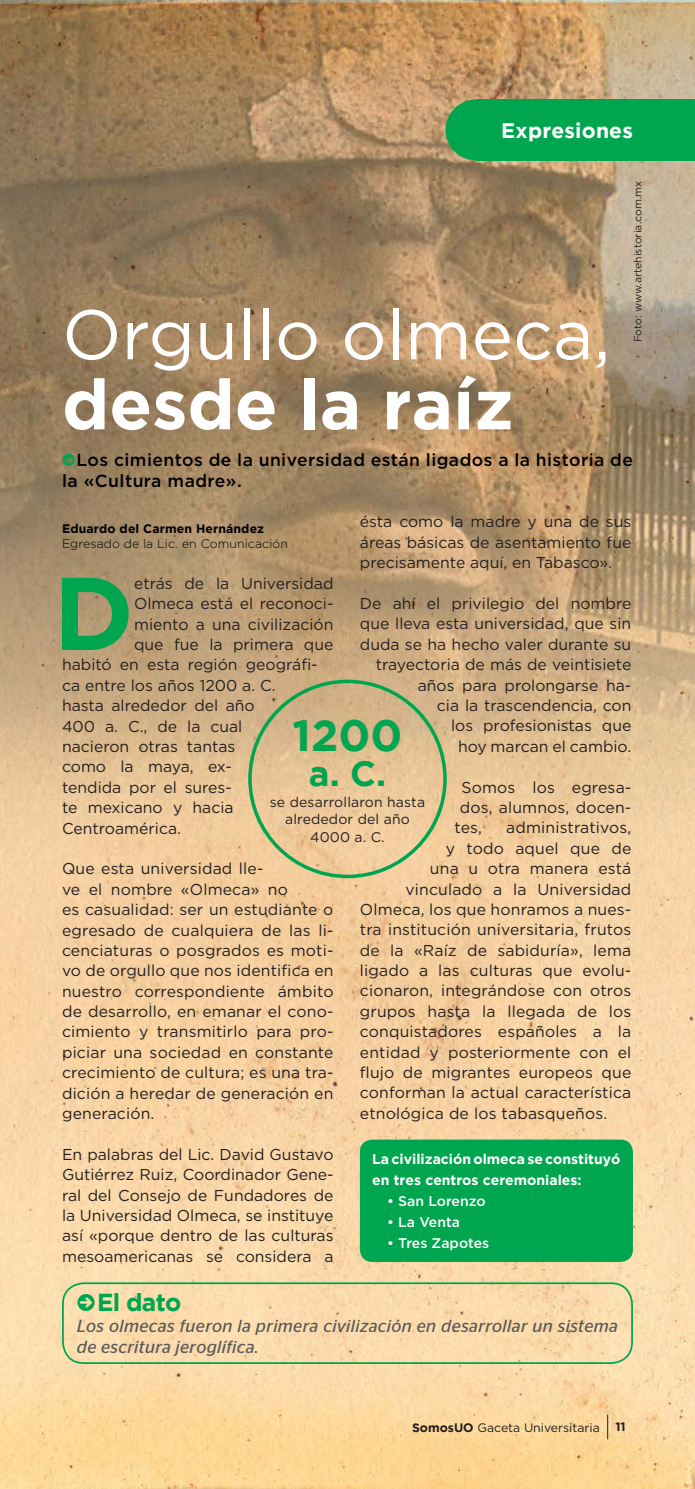
<style>
.page{position:relative;width:695px;height:1489px;background:#fff}
.page>*{position:absolute;margin:0;border:0;box-sizing:border-box;transform-origin:0 0}
.t1{font:700 103.08px "Gotham";color:#00a54f}
.t2{font:70px/70px "Gotham";color:#fff}
.Br_Texto{font:700 43.75px "Gotham";color:#00a54f}
.Br_Texto-2{font:700 35px "Gotham";color:#00a54f}
.Br_Texto-3{font:700 24.5px "Gotham";letter-spacing:-.03em;color:#00a54f}
.t3{font:700 21px "Gotham";letter-spacing:.01em;color:#fff}
.Br_Texto-4{font:italic 17.5px/21px "Stag Sans";letter-spacing:.02em;color:#57585a}
.t4{font:500 17.5px/20.5px "Gotham";letter-spacing:.025em;color:#000}
.t5{font:15.75px/20.3px "Gotham";color:#231f20;text-align:justify}
.t6{font:700 14px/21px "Gotham";color:#fff}
.t7{font:14px/17.5px "Gotham";letter-spacing:.01em;color:#231f20;text-align:center}
.t8{font:500 14px "Gotham";color:#fff}
.t9{font:300 12.25px "Gotham";letter-spacing:.01em;color:#000}
.t10{font:12.25px "Gotham";color:#231f20}
.t11{font:700 12.25px "Gotham";letter-spacing:.01em;color:#000}
.t12{font:700 12.25px "Gotham";color:#231f20}
.t13{font:10.5px "Gotham";color:#231f20}
.s1{font-weight:700}
</style>
<div class="page">
<img style="left:0;top:0;width:694px;height:1488px">
<div style="left:360px;top:1139px;width:272px;height:122px;background:#00a54f;border-radius:12px"></div>
<img style="left:0;top:0;width:1px;height:425px">
<div style="left:62px;top:1282px;width:570px;height:81px;border:2px solid #00a54f;border-radius:21px"></div>
<div style="left:248px;top:679px;width:198px;height:199px;border:4px solid #00a54f;border-radius:50%"></div>
<div style="left:445px;top:99px;width:61px;height:61px;background:#00a54f;border-radius:50%"></div>
<div style="left:476px;top:99px;width:218px;height:61px;background:#00a54f"></div>
<svg style="left:607px;top:1414px;width:1px;height:25px"></svg>
<svg style="left:78px;top:1293px;width:17px;height:17px"></svg>
<svg style="left:63px;top:454px;width:12px;height:12px"></svg>
<p class="t3" style="left:501px;top:118px;width:133px">Expresiones</p>
<p class="t2" style="left:62px;top:298px;width:550px">Orgullo olmeca, <span class="s1">desde la raíz</span></p>
<p class="t13" style="left:630px;top:342px;width:163px;rotate:-90deg">Foto: www.artehistoria.com.mx</p>
<p class="t4" style="left:62px;top:450px;width:572px;text-indent:14px">Los cimientos de la universidad están ligados a la historia de la «Cultura madre».</p>
<p class="t5" style="left:360px;top:511px;width:273px">ésta como la madre y una de sus áreas básicas de asentamiento fue precisamente aquí, en Tabasco».</p>
<p class="t5" style="left:360px;top:593px;width:273px;text-align:right">De ahí el privilegio del nombre que lleva esta universidad, que sin duda se ha hecho valer durante su trayectoria de más de veintisiete años para prolongarse ha-<br>cia la trascendencia, con<br>los profesionistas que<br>hoy marcan el cambio.</p>
<p class="t5" style="left:461px;top:776px;width:171px">Somos los egresa-</p>
<p class="t5" style="left:459px;top:796px;width:173px">dos, alumnos, docen-</p>
<p class="t5" style="left:454px;top:817px;width:29px">tes,</p>
<p class="t11" style="left:62px;top:522px;width:204px">Eduardo del Carmen Hernández</p>
<p class="t9" style="left:62px;top:536px;width:227px">Egresado de la Lic. en Comunicación</p>
<p class="t1" style="left:53px;top:554px;width:82px">D</p>
<p class="t5" style="left:134px;top:572px;width:201px">etrás de la Universidad</p>
<p class="t5" style="left:134px;top:593px;width:201px">Olmeca está el reconoci-</p>
<p class="t5" style="left:134px;top:613px;width:201px">miento a una civilización</p>
<p class="t5" style="left:134px;top:634px;width:201px">que fue la primera que</p>
<p class="t5" style="left:62px;top:654px;width:257px">habitó en esta región geográfi-</p>
<p class="t5" style="left:62px;top:674px;width:215px">ca entre los años 1200 a. C.</p>
<p class="t5" style="left:62px;top:695px;width:194px">hasta alrededor del año</p>
<p class="t5" style="left:62px;top:715px;width:182px">400 a. C., de la cual</p>
<p class="t5" style="left:62px;top:736px;width:175px">nacieron otras tantas</p>
<p class="t5" style="left:62px;top:756px;width:171px">como la maya, ex-</p>
<p class="t5" style="left:62px;top:776px;width:171px">tendida por el sures-</p>
<p class="t5" style="left:62px;top:797px;width:173px">te mexicano y hacia</p>
<p class="t5" style="left:62px;top:817px;width:120px">Centroamérica.</p>
<p class="t5" style="left:62px;top:858px;width:273px;text-align:left">Que esta universidad lle-<br>ve el nombre «Olmeca» no<br>es casualidad: ser un estudiante o egresado de cualquiera de las li&shy;cenciaturas o posgrados es moti&shy;vo de orgullo que nos identifica en nuestro correspondiente ámbito de desarrollo, en emanar el cono&shy;cimiento y transmitirlo para pro&shy;piciar una sociedad en constante crecimiento de cultura; es una tra&shy;dición a heredar de generación en generación.</p>
<p class="t5" style="left:62px;top:1143px;width:273px">En palabras del Lic. David Gustavo Gutiérrez Ruiz, Coordinador Gene&shy;ral del Consejo de Fundadores de la Universidad Olmeca, se instituye así «porque dentro de las culturas mesoamericanas se considera a</p>
<p class="Br_Texto" style="left:292px;top:709px;width:111px">1200</p>
<p class="Br_Texto-2" style="left:309px;top:753px;width:79px">a. C.</p>
<p class="t7" style="left:270px;top:792px;width:157px">se desarrollaron hasta alrededor del año<br>4000 a. C.</p>
<p class="t5" style="left:405px;top:817px;width:227px;text-align:right">administrativos,<br>y todo aquel que de<br>una u otra manera está vinculado a la Universidad</p>
<p class="t5" style="left:360px;top:898px;width:273px">Olmeca, los que honramos a nues&shy;tra institución universitaria, frutos de la «Raíz de sabiduría», lema ligado a las culturas que evolu&shy;cionaron, integrándose con otros grupos hasta la llegada de los conquistadores españoles a la entidad y posteriormente con el flujo de migrantes europeos que conforman la actual característica etnológica de los tabasqueños.</p>
<p class="t6" style="left:372px;top:1147px;width:250px">La civilización olmeca se constituyó en tres centros ceremoniales:</p>
<p class="t8" style="left:387px;top:1191px;width:100px">• San Lorenzo</p>
<p class="t8" style="left:387px;top:1212px;width:74px">• La Venta</p>
<p class="t8" style="left:387px;top:1233px;width:103px">• Tres Zapotes</p>
<p class="Br_Texto-3" style="left:97px;top:1287px;width:86px">El dato</p>
<p class="Br_Texto-4" style="left:77px;top:1314px;width:542px">Los olmecas fueron la primera civilización en desarrollar un sistema de escritura jeroglífica.</p>
<p class="t10" style="left:412px;top:1419px;width:189px"><span class="s1">SomosUO</span> Gaceta Universitaria</p>
<p class="t12" style="left:615px;top:1419px;width:12px">11</p>
</div>
